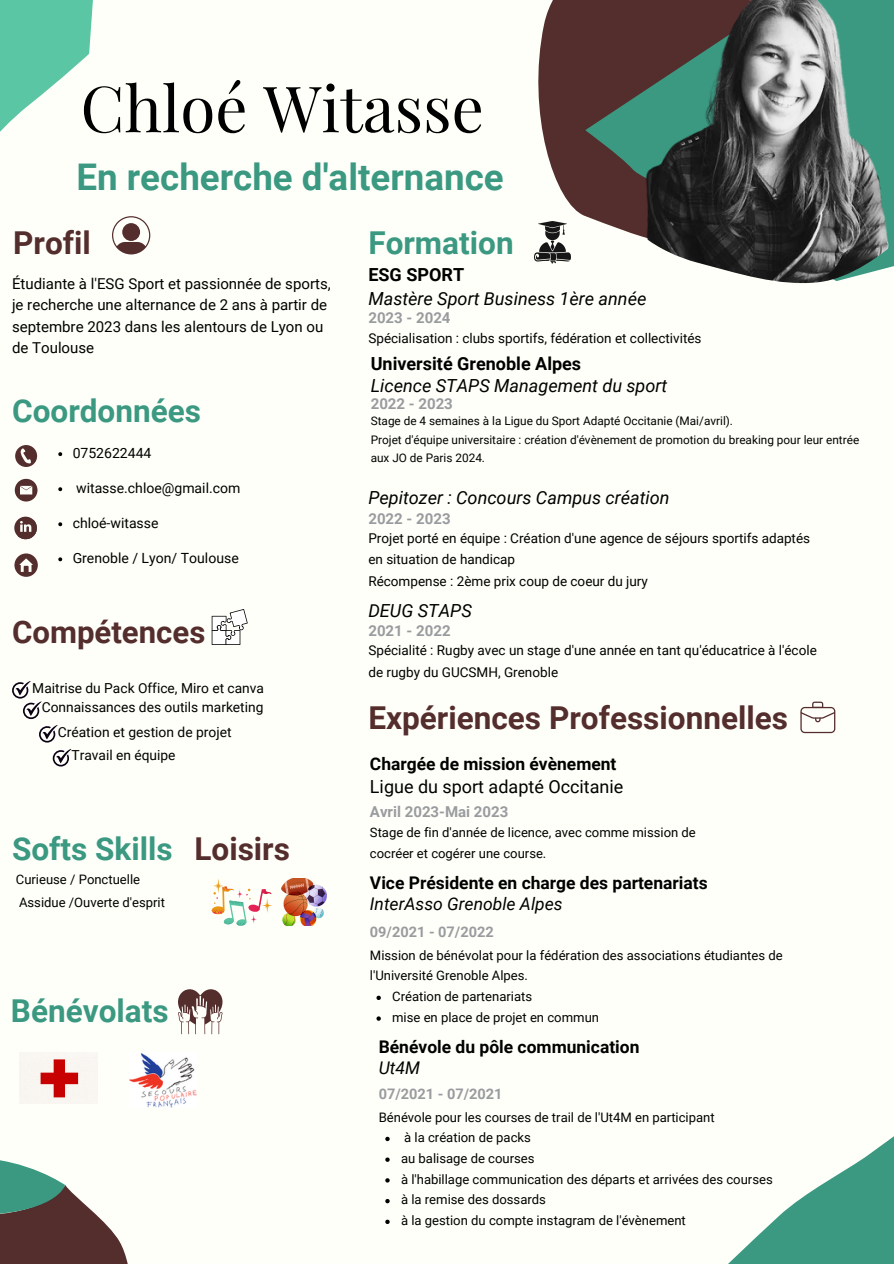
<style>
.page{position:relative;width:894px;height:1264px;background:#fff}
.page>*{position:absolute;margin:0;border:0;box-sizing:border-box;transform-origin:0 0}
.t1{font:63.9px "Playfair Display";color:#000}
.t2{font:700 36.75px "Roboto";color:#3b9981}
.t3{font:700 31.5px "Roboto";color:#3b9981}
.t4{font:700 31.5px "Roboto";color:#542d2d}
.t5{font:700 31.2px "Roboto";color:#542d2d}
.t6{font:italic 18px "Roboto";color:#000}
.t7{font:700 18px "Roboto";color:#000}
.t8{font:18px "Roboto";color:#000}
.t9{font:700 17.4px "Roboto";color:#000}
.t10{font:italic 17.4px "Roboto";color:#000}
.t11{font:15px/21.5px "Roboto";color:#000}
.t12{font:700 15px "Roboto";color:#999c9f}
.t13{font:700 14.55px "Roboto";color:#999c9f}
.t14{font:14.1px "Roboto";color:#000}
.t15{font:13.8px "Roboto";color:#000}
.t16{font:13.5px/21.5px "Roboto";color:#000}
.t17{font:13.05px/20.7px "Roboto";color:#000}
.t18{font:11.85px/18.8px "Roboto";color:#000}
</style>
<div class="page">
<div style="left:0;top:0;width:893px;height:1263px;background:#fffffa"></div>
<svg style="left:538px;top:0;width:39px;height:264px;fill:#542d2d"></svg>
<svg style="left:0;top:1093px;width:172px;height:170px"></svg>
<div style="left:577px;top:0;width:18px;height:220px;background:#542d2d"></div>
<svg style="left:0;top:0;width:93px;height:132px"></svg>
<svg style="left:729px;top:1137px;width:164px;height:126px"></svg>
<img style="left:595px;top:0;width:298px;height:284px">
<svg style="left:15px;top:445px;width:22px;height:22px"></svg>
<svg style="left:15px;top:479px;width:22px;height:22px"></svg>
<svg style="left:20px;top:486px;width:12px;height:8px"></svg>
<svg style="left:14px;top:516px;width:23px;height:23px"></svg>
<svg style="left:18px;top:520px;width:19px;height:20px"></svg>
<div style="left:14px;top:553px;width:24px;height:24px;background:#542d2d;border-radius:50%"></div>
<svg style="left:19px;top:558px;width:14px;height:14px"></svg>
<svg style="left:58px;top:452px;width:4px;height:4px"></svg>
<svg style="left:58px;top:487px;width:4px;height:4px"></svg>
<svg style="left:58px;top:522px;width:4px;height:4px"></svg>
<svg style="left:58px;top:557px;width:4px;height:4px"></svg>
<img style="left:281px;top:878px;width:46px;height:47px">
<svg style="left:212px;top:879px;width:60px;height:46px"></svg>
<svg style="left:12px;top:681px;width:30px;height:38px"></svg>
<svg style="left:39px;top:725px;width:19px;height:17px"></svg>
<svg style="left:53px;top:749px;width:18px;height:17px"></svg>
<svg style="left:800px;top:701px;width:35px;height:32px"></svg>
<svg style="left:212px;top:609px;width:36px;height:36px"></svg>
<svg style="left:178px;top:989px;width:45px;height:45px"></svg>
<img style="left:19px;top:1053px;width:78px;height:50px">
<img style="left:130px;top:1053px;width:66px;height:54px">
<svg style="left:112px;top:216px;width:38px;height:38px"></svg>
<svg style="left:376px;top:995px;width:5px;height:5px"></svg>
<svg style="left:376px;top:1016px;width:5px;height:4px"></svg>
<svg style="left:385px;top:1136px;width:4px;height:5px"></svg>
<svg style="left:385px;top:1157px;width:4px;height:4px"></svg>
<svg style="left:385px;top:1178px;width:4px;height:4px"></svg>
<svg style="left:385px;top:1199px;width:4px;height:4px"></svg>
<svg style="left:385px;top:1219px;width:4px;height:4px"></svg>
<img style="left:534px;top:222px;width:36px;height:41px">
<p class="t1" style="left:80px;top:63px;width:405px">Chloé Witasse</p>
<p class="t2" style="left:76px;top:156px;width:428px">En recherche d'alternance</p>
<p class="t4" style="left:13px;top:224px;width:79px">Profil</p>
<p class="t11" style="left:12px;top:273px;width:320px">Étudiante à l'ESG Sport et passionnée de sports, je recherche une alternance de 2 ans à partir de septembre 2023 dans les alentours de Lyon ou de Toulouse</p>
<p class="t3" style="left:368px;top:224px;width:147px">Formation</p>
<p class="t7" style="left:368px;top:264px;width:97px">ESG SPORT</p>
<p class="t12" style="left:368px;top:309px;width:84px">2023 - 2024</p>
<p class="t6" style="left:368px;top:288px;width:279px">Mastère Sport Business 1ère année</p>
<p class="t16" style="left:368px;top:328px;width:334px">Spécialisation : clubs sportifs, fédération et collectivités</p>
<p class="t3" style="left:12px;top:392px;width:190px">Coordonnées</p>
<p class="t14" style="left:73px;top:445px;width:80px">0752622444</p>
<p class="t14" style="left:76px;top:480px;width:166px">witasse.chloe@gmail.com</p>
<p class="t14" style="left:73px;top:515px;width:87px">chloé-witasse</p>
<p class="t14" style="left:73px;top:550px;width:167px">Grenoble / Lyon/ Toulouse</p>
<p class="t5" style="left:12px;top:614px;width:195px">Compétences</p>
<p class="t15" style="left:32px;top:679px;width:233px">Maitrise du Pack Office, Miro et canva</p>
<p class="t15" style="left:42px;top:699px;width:223px">Connaissances des outils marketing</p>
<p class="t15" style="left:71px;top:747px;width:105px">Travail en équipe</p>
<p class="t15" style="left:58px;top:724px;width:175px">Création et gestion de projet</p>
<p class="t3" style="left:12px;top:831px;width:162px">Softs Skills</p>
<p class="t17" style="left:16px;top:868px;width:126px">Curieuse / Ponctuelle</p>
<p class="t17" style="left:19px;top:892px;width:147px">Assidue /Ouverte d'esprit</p>
<p class="t4" style="left:194px;top:831px;width:97px">Loisirs</p>
<p class="t3" style="left:11px;top:992px;width:159px">Bénévolats</p>
<p class="t7" style="left:370px;top:353px;width:212px">Université Grenoble Alpes</p>
<p class="t6" style="left:370px;top:375px;width:298px">Licence STAPS Management du sport</p>
<p class="t12" style="left:370px;top:395px;width:84px">2022 - 2023</p>
<p class="t18" style="left:370px;top:411px;width:364px">Stage de 4 semaines à la Ligue du Sport Adapté Occitanie (Mai/avril).</p>
<p class="t18" style="left:370px;top:430px;width:490px">Projet d'équipe universitaire : création d'évènement de promotion du breaking pour leur entrée aux JO de Paris 2024.</p>
<p class="t6" style="left:368px;top:488px;width:302px">Pepitozer : Concours Campus création</p>
<p class="t12" style="left:368px;top:510px;width:84px">2022 - 2023</p>
<p class="t16" style="left:368px;top:527px;width:443px">Projet porté en équipe : Création d'une agence de séjours sportifs adaptés en situation de handicap</p>
<p class="t16" style="left:368px;top:570px;width:281px">Récompense : 2ème prix coup de coeur du jury</p>
<p class="t6" style="left:368px;top:600px;width:105px">DEUG STAPS</p>
<p class="t12" style="left:368px;top:621px;width:84px">2021 - 2022</p>
<p class="t16" style="left:368px;top:640px;width:450px">Spécialité : Rugby avec un stage d'une année en tant qu'éducatrice à l'école de rugby du GUCSMH, Grenoble</p>
<p class="t4" style="left:368px;top:700px;width:421px">Expériences Professionnelles</p>
<p class="t9" style="left:370px;top:753px;width:248px">Chargée de mission évènement</p>
<p class="t8" style="left:370px;top:776px;width:255px">Ligue du sport adapté Occitanie</p>
<p class="t12" style="left:370px;top:803px;width:140px">Avril 2023-Mai 2023</p>
<p class="t17" style="left:370px;top:822px;width:327px">Stage de fin d'année de licence, avec comme mission de cocréer et cogérer une course.</p>
<p class="t9" style="left:370px;top:873px;width:339px">Vice Présidente en charge des partenariats</p>
<p class="t10" style="left:370px;top:893px;width:194px">InterAsso Grenoble Alpes</p>
<p class="t13" style="left:370px;top:923px;width:125px">09/2021 - 07/2022</p>
<p class="t17" style="left:370px;top:944px;width:414px">Mission de bénévolat pour la fédération des associations étudiantes de l'Université Grenoble Alpes.</p>
<p class="t17" style="left:392px;top:986px;width:141px">Création de partenariats</p>
<p class="t17" style="left:392px;top:1007px;width:208px">mise en place de projet en commun</p>
<p class="t9" style="left:378px;top:1036px;width:262px">Bénévole du pôle communication</p>
<p class="t10" style="left:378px;top:1058px;width:43px">Ut4M</p>
<p class="t13" style="left:378px;top:1085px;width:125px">07/2021 - 07/2021</p>
<p class="t17" style="left:378px;top:1106px;width:337px">Bénévole pour les courses de trail de l'Ut4M en participant</p>
<p class="t17" style="left:404px;top:1127px;width:128px">à la création de packs</p>
<p class="t17" style="left:401px;top:1148px;width:135px">au balisage de courses</p>
<p class="t17" style="left:401px;top:1168px;width:373px">à l'habillage communication des départs et arrivées des courses</p>
<p class="t17" style="left:401px;top:1189px;width:146px">à la remise des dossards</p>
<p class="t17" style="left:401px;top:1210px;width:286px">à la gestion du compte instagram de l'évènement</p>
</div>
